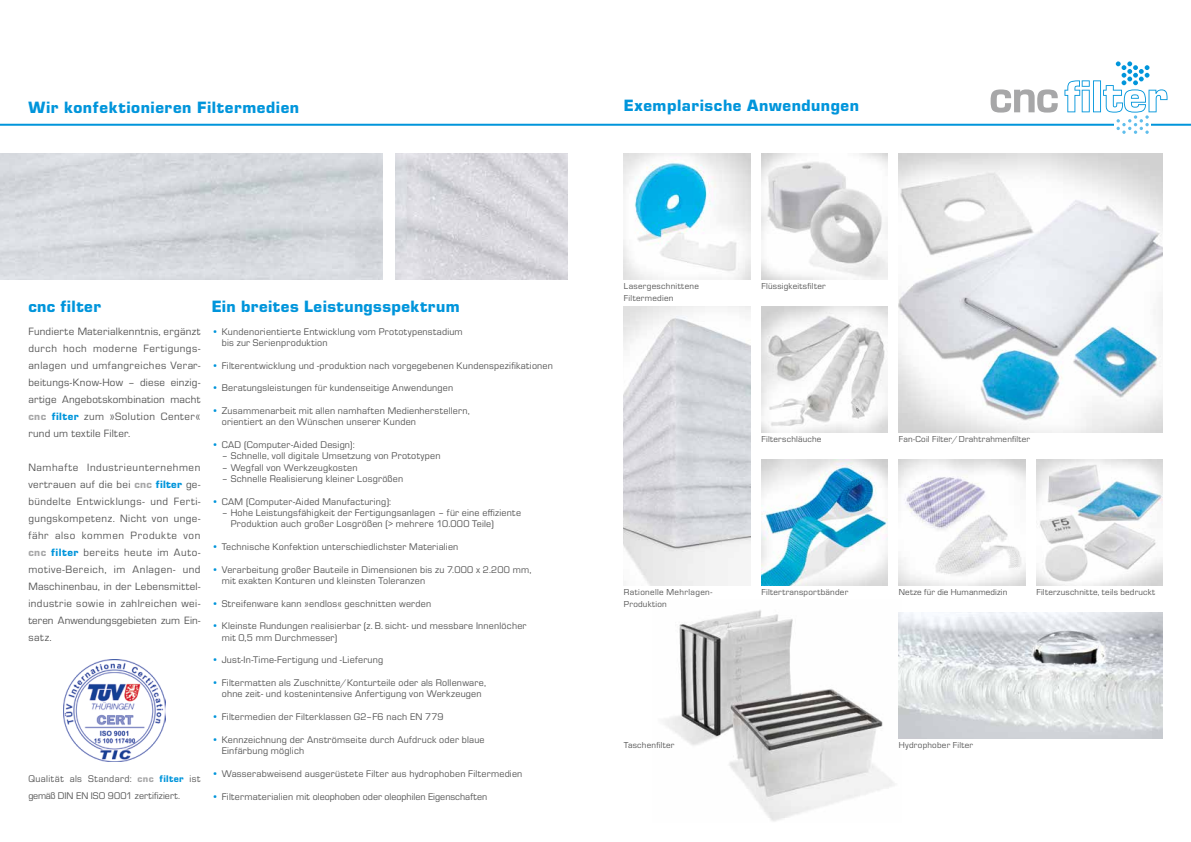
<style>
.page{position:relative;width:1191px;height:842px;background:#fff}
.page>*{position:absolute;margin:0;border:0;box-sizing:border-box;transform-origin:0 0}
.t1{font:900 17px "Eurostile";letter-spacing:.035em;color:#0095db}
.t2{font:11px/17px "Eurostile";letter-spacing:.03em;color:#565656;text-align:justify}
.t3{font:10px/11.3px "Eurostile";letter-spacing:.02em;color:#565656}
.t4{font:9px/11.3px "Eurostile";letter-spacing:.03em;color:#565656}
.s1{font-weight:900;color:#a7a7a8}
.s2{font-weight:900;color:#0095db}
.s3{color:#0095db}
</style>
<div class="page">
<img style="left:665px;top:610px;width:236px;height:211px">
<hr style="left:0;top:124px;width:1191px;height:2px;background:#0095db">
<img style="left:0;top:153px;width:567px;height:126px">
<div style="left:384px;top:147px;width:11px;height:142px;background:#fff"></div>
<img style="left:63px;top:659px;width:102px;height:102px">
<img style="left:624px;top:306px;width:126px;height:279px">
<img style="left:761px;top:459px;width:126px;height:126px">
<img style="left:761px;top:153px;width:126px;height:126px">
<img style="left:761px;top:306px;width:126px;height:126px">
<img style="left:624px;top:153px;width:126px;height:126px">
<img style="left:899px;top:153px;width:263px;height:279px">
<svg style="left:990px;top:89px;width:67px;height:24px"></svg>
<svg style="left:1064px;top:61px;width:103px;height:73px"></svg>
<img style="left:899px;top:612px;width:263px;height:126px">
<img style="left:1036px;top:459px;width:126px;height:126px">
<img style="left:899px;top:459px;width:126px;height:126px">
<h1 class="t1" style="left:28px;top:96px;width:272px">Wir konfektionieren Filtermedien</h1>
<h1 class="t1" style="left:28px;top:294px;width:74px">cnc filter</h1>
<h1 class="t1" style="left:212px;top:294px;width:249px">Ein breites Leistungsspektrum</h1>
<p class="t2" style="left:28px;top:322px;width:173px">Fundierte Materialkenntnis, ergänzt durch hoch moderne Fertigungs&shy;anlagen und umfangreiches Verar&shy;beitungs-Know-How – diese einzig&shy;artige Angebotskombination macht <span class="s1">cnc</span> <span class="s2">filter</span> zum »Solution Center« rund um textile Filter.</p>
<p class="t2" style="left:28px;top:458px;width:173px">Namhafte Industrieunternehmen vertrauen auf die bei <span class="s1">cnc</span> <span class="s2">filter</span> ge&shy;bündelte Entwicklungs- und Ferti&shy;gungskompetenz. Nicht von unge&shy;fähr also kommen Produkte von <span class="s1">cnc</span> <span class="s2">filter</span> bereits heute im Auto&shy;motive-Bereich, im Anlagen- und Maschinenbau, in der Lebensmittel&shy;industrie sowie in zahlreichen wei&shy;teren Anwendungsgebieten zum Ein&shy;satz.</p>
<p class="t3" style="left:28px;top:770px;width:173px;line-height:17px">Qualität als Standard: <span class="s1">cnc</span> <span class="s2">filter</span> ist gemäß DIN EN ISO 9001 zertifiziert.</p>
<p class="t3" style="left:222px;top:325px;width:242px;text-indent:-10px"><span class="s3">•</span> Kundenorientierte Entwicklung vom Prototypenstadium bis zur Serienproduktion</p>
<p class="t3" style="left:212px;top:359px;width:343px"><span class="s3">•</span> Filterentwicklung und -produktion nach vorgegebenen Kundenspezifikationen</p>
<p class="t3" style="left:212px;top:382px;width:243px"><span class="s3">•</span> Beratungsleistungen für kundenseitige Anwendungen</p>
<p class="t3" style="left:222px;top:404px;width:249px;text-indent:-10px"><span class="s3">•</span> Zusammenarbeit mit allen namhaften Medienherstellern, orientiert an den Wünschen unserer Kunden</p>
<p class="t3" style="left:212px;top:438px;width:144px"><span class="s3">•</span> CAD (Computer-Aided Design):</p>
<p class="t3" style="left:222px;top:450px;width:220px">– Schnelle, voll digitale Umsetzung von Prototypen</p>
<p class="t3" style="left:222px;top:461px;width:137px">– Wegfall von Werkzeugkosten</p>
<p class="t3" style="left:222px;top:472px;width:183px">– Schnelle Realisierung kleiner Losgrößen</p>
<p class="t3" style="left:212px;top:495px;width:181px"><span class="s3">•</span> CAM (Computer-Aided Manufacturing):</p>
<p class="t3" style="left:231px;top:506px;width:292px;text-indent:-9px">– Hohe Leistungsfähigkeit der Fertigungsanlagen – für eine effiziente<br>Produktion auch großer Losgrößen (&gt; mehrere 10.000 Teile)</p>
<p class="t3" style="left:212px;top:541px;width:248px"><span class="s3">•</span> Technische Konfektion unterschiedlichster Materialien</p>
<p class="t3" style="left:222px;top:563px;width:311px;text-indent:-10px"><span class="s3">•</span> Verarbeitung großer Bauteile in Dimensionen bis zu 7.000 x 2.200 mm, mit exakten Konturen und kleinsten Toleranzen</p>
<p class="t3" style="left:212px;top:597px;width:221px"><span class="s3">•</span> Streifenware kann »endlos« geschnitten werden</p>
<p class="t3" style="left:222px;top:620px;width:306px;text-indent:-10px"><span class="s3">•</span> Kleinste Rundungen realisierbar (z. B. sicht- und messbare Innenlöcher mit 0,5 mm Durchmesser)</p>
<p class="t3" style="left:212px;top:654px;width:173px"><span class="s3">•</span> Just-In-Time-Fertigung und -Lieferung</p>
<p class="t3" style="left:212px;top:677px;width:276px;text-align:center"><span class="s3">•</span> Filtermatten als Zuschnitte/Konturteile oder als Rollenware, ohne zeit- und kostenintensive Anfertigung von Werkzeugen</p>
<p class="t3" style="left:212px;top:711px;width:233px"><span class="s3">•</span> Filtermedien der Filterklassen G2–F6 nach EN 779</p>
<p class="t3" style="left:222px;top:733px;width:264px;text-indent:-10px"><span class="s3">•</span> Kennzeichnung der Anströmseite durch Aufdruck oder blaue<br>Einfärbung möglich</p>
<p class="t3" style="left:212px;top:767px;width:312px"><span class="s3">•</span> Wasserabweisend ausgerüstete Filter aus hydrophoben Filtermedien</p>
<p class="t3" style="left:212px;top:790px;width:277px"><span class="s3">•</span> Filtermaterialien mit oleophoben oder oleophilen Eigenschaften</p>
<h1 class="t1" style="left:624px;top:93px;width:237px">Exemplarische Anwendungen</h1>
<p class="t4" style="left:624px;top:280px;width:77px">Lasergeschnittene<br>Filtermedien</p>
<p class="t4" style="left:761px;top:280px;width:66px">Flüssigkeitsfilter</p>
<p class="t4" style="left:761px;top:433px;width:62px">Filterschläuche</p>
<p class="t4" style="left:899px;top:433px;width:133px">Fan-Coil Filter/Drahtrahmenfilter</p>
<p class="t4" style="left:624px;top:586px;width:90px">Rationelle Mehrlagen-<br>Produktion</p>
<p class="t4" style="left:761px;top:586px;width:88px">Filtertransportbänder</p>
<p class="t4" style="left:899px;top:586px;width:110px">Netze für die Humanmedizin</p>
<p class="t4" style="left:1036px;top:586px;width:120px">Filterzuschnitte, teils bedruckt</p>
<p class="t4" style="left:624px;top:739px;width:52px">Taschenfilter</p>
<p class="t4" style="left:899px;top:739px;width:76px">Hydrophober Filter</p>
</div>
